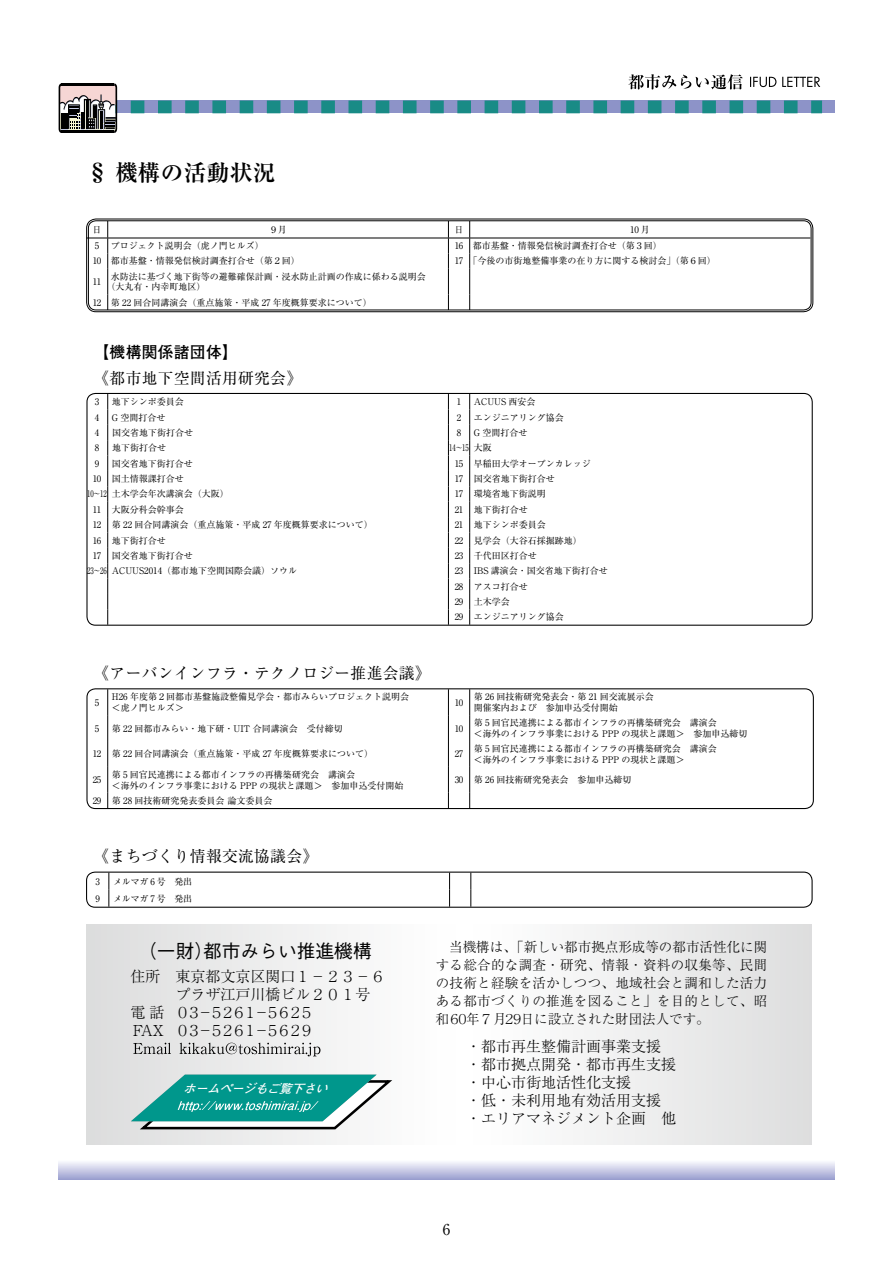
<style>
.page{position:relative;width:893px;height:1263px;background:#fff}
.page>*{position:absolute;margin:0;border:0;box-sizing:border-box;transform-origin:0 0}
.t1{font:700 22.5px "Ryumin Pr 6";letter-spacing:.02em;color:#000}
.t2{font:500 18.75px "Gothic BBB Pro";color:#000}
.t3{font:15.75px "Ryumin Pr 6";letter-spacing:.02em;color:#000}
.t4{font:700 15.75px "Futo Go B101 Pr 6";letter-spacing:.02em;color:#000}
.t5{font:300 15px/18px "Ryumin Pro";color:#000}
.t6{font:300 15px "Ryumin Pro";letter-spacing:-.25em;color:#000}
.t7{font:15px "Ryumin Pr 6";color:#000}
.t8{font:300 13.5px/18px "Ryumin Pro";letter-spacing:.01em;color:#000;text-align:justify}
.t9{font:italic 700 12px "Futo Go B101 Pro";color:#fff}
.t10{font:9px/10.5px "Ryumin Pr 6";color:#000}
.t11{font:9px "Ryumin Pr 6";color:#000;scale:.75 1}
</style>
<div class="page">
<div style="left:86px;top:219px;width:727px;height:93px;border:1px solid #000;border-radius:9px"></div>
<div style="left:88px;top:221px;width:723px;height:89px;border:1px solid #000;border-radius:8px"></div>
<div style="left:86px;top:393px;width:727px;height:233px;border:1px solid #000;border-radius:9px"></div>
<div style="left:86px;top:688px;width:728px;height:121px;border:1px solid #000;border-radius:9px"></div>
<div style="left:86px;top:871px;width:727px;height:37px;border:1px solid #000;border-radius:9px"></div>
<div style="left:58px;top:1159px;width:776px;height:20px;background:linear-gradient(to bottom,#fff,#a3a7d4)"></div>
<svg style="left:59px;top:74px;width:763px;height:59px"></svg>
<svg style="left:86px;top:221px;width:22px;height:89px"></svg>
<hr style="left:108px;top:238px;width:340px;height:1px;background:#000">
<svg style="left:448px;top:221px;width:22px;height:89px"></svg>
<hr style="left:470px;top:238px;width:340px;height:1px;background:#000">
<svg style="left:107px;top:394px;width:1px;height:231px"></svg>
<svg style="left:448px;top:394px;width:1px;height:231px"></svg>
<svg style="left:469px;top:394px;width:1px;height:231px"></svg>
<svg style="left:107px;top:689px;width:1px;height:119px"></svg>
<svg style="left:448px;top:689px;width:1px;height:119px"></svg>
<svg style="left:469px;top:689px;width:1px;height:119px"></svg>
<svg style="left:109px;top:873px;width:1px;height:34px"></svg>
<svg style="left:449px;top:873px;width:1px;height:34px"></svg>
<svg style="left:470px;top:873px;width:1px;height:34px"></svg>
<svg style="left:86px;top:924px;width:725px;height:221px"></svg>
<svg style="left:133px;top:1043px;width:38px;height:11px"></svg>
<svg style="left:180px;top:1043px;width:140px;height:13px"></svg>
<svg style="left:131px;top:1075px;width:265px;height:57px"></svg>
<h1 class="t1" style="left:86px;top:155px;width:190px">§ 機構の活動状況</h1>
<p class="t10" style="left:93px;top:224px;width:10px">日</p>
<p class="t10" style="left:269px;top:224px;width:19px">９月</p>
<p class="t10" style="left:455px;top:224px;width:10px">日</p>
<p class="t10" style="left:630px;top:224px;width:21px">10 月</p>
<p class="t10" style="left:95px;top:240px;width:6px">5</p>
<p class="t10" style="left:111px;top:240px;width:154px">プロジェクト説明会（虎ノ門ヒルズ）</p>
<p class="t10" style="left:455px;top:240px;width:209px">16 都市基盤・情報発信検討調査打合せ（第３回）</p>
<p class="t10" style="left:93px;top:255px;width:209px">10 都市基盤・情報発信検討調査打合せ（第２回）</p>
<p class="t10" style="left:455px;top:255px;width:263px">17 「今後の市街地整備事業の在り方に関する検討会」（第６回）</p>
<p class="t10" style="left:93px;top:276px;width:10px">11</p>
<p class="t10" style="left:106px;top:271px;width:321px;text-indent:4px">水防法に基づく地下街等の避難確保計画・浸水防止計画の作成に係わる説明会（大丸有・内幸町地区）</p>
<p class="t10" style="left:93px;top:297px;width:281px">12 第 22 回合同講演会（重点施策・平成 27 年度概算要求について）</p>
<h3 class="t4" style="left:94px;top:340px;width:146px">【機構関係諸団体】</h3>
<h3 class="t3" style="left:94px;top:365px;width:210px">《都市地下空間活用研究会》</h3>
<p class="t10" style="left:95px;top:396px;width:6px">3</p>
<p class="t10" style="left:112px;top:396px;width:73px">地下シンポ委員会</p>
<p class="t10" style="left:457px;top:396px;width:6px">1</p>
<p class="t10" style="left:474px;top:396px;width:63px">ACUUS 西安会</p>
<p class="t10" style="left:95px;top:411px;width:6px">4</p>
<p class="t10" style="left:112px;top:411px;width:55px">G 空間打合せ</p>
<p class="t10" style="left:457px;top:411px;width:6px">2</p>
<p class="t10" style="left:474px;top:411px;width:91px">エンジニアリング協会</p>
<p class="t10" style="left:95px;top:427px;width:6px">4</p>
<p class="t10" style="left:112px;top:427px;width:82px">国交省地下街打合せ</p>
<p class="t10" style="left:457px;top:427px;width:6px">8</p>
<p class="t10" style="left:474px;top:427px;width:55px">G 空間打合せ</p>
<p class="t10" style="left:95px;top:442px;width:6px">8</p>
<p class="t10" style="left:112px;top:442px;width:55px">地下街打合せ</p>
<p class="t11" style="left:449px;top:441px;width:58px">14～15 大阪</p>
<p class="t10" style="left:95px;top:458px;width:6px">9</p>
<p class="t10" style="left:112px;top:458px;width:82px">国交省地下街打合せ</p>
<p class="t10" style="left:455px;top:458px;width:138px">15 早稲田大学オープンカレッジ</p>
<p class="t10" style="left:93px;top:473px;width:93px">10 国土情報課打合せ</p>
<p class="t10" style="left:455px;top:473px;width:102px">17 国交省地下街打合せ</p>
<p class="t11" style="left:87px;top:487px;width:191px">10～12 土木学会年次講演会（大阪）</p>
<p class="t10" style="left:455px;top:488px;width:93px">17 環境省地下街説明</p>
<p class="t10" style="left:93px;top:504px;width:93px">11 大阪分科会幹事会</p>
<p class="t10" style="left:455px;top:504px;width:75px">21 地下街打合せ</p>
<p class="t10" style="left:93px;top:519px;width:282px">12 第 22 回合同講演会（重点施策・平成 27 年度概算要求について）</p>
<p class="t10" style="left:455px;top:519px;width:93px">21 地下シンポ委員会</p>
<p class="t10" style="left:93px;top:534px;width:75px">16 地下街打合せ</p>
<p class="t10" style="left:455px;top:534px;width:129px">22 見学会（大谷石採掘跡地）</p>
<p class="t10" style="left:93px;top:550px;width:102px">17 国交省地下街打合せ</p>
<p class="t10" style="left:455px;top:550px;width:84px">23 千代田区打合せ</p>
<p class="t11" style="left:87px;top:564px;width:282px">23～26 ACUUS2014（都市地下空間国際会議）ソウル</p>
<p class="t10" style="left:455px;top:563px;width:155px;line-height:15.5px">23 IBS 講演会・国交省地下街打合せ<br>28 アスコ打合せ<br>29 土木学会<br>29 エンジニアリング協会</p>
<h3 class="t3" style="left:94px;top:660px;width:339px">《アーバンインフラ・テクノロジー推進会議》</h3>
<p class="t10" style="left:95px;top:696px;width:6px">5</p>
<p class="t10" style="left:112px;top:691px;width:299px">H26 年度第２回都市基盤施設整備見学会・都市みらいプロジェクト説明会＜虎ノ門ヒルズ＞</p>
<p class="t10" style="left:455px;top:696px;width:10px">10</p>
<p class="t10" style="left:474px;top:691px;width:181px">第 26 回技術研究発表会・第 21 回交流展示会開催案内および　参加申込受付開始</p>
<p class="t10" style="left:95px;top:722px;width:6px">5</p>
<p class="t10" style="left:112px;top:722px;width:232px">第 22 回都市みらい・地下研・UIT 合同講演会　受付締切</p>
<p class="t10" style="left:455px;top:722px;width:10px">10</p>
<p class="t10" style="left:474px;top:717px;width:275px">第 5 回官民連携による都市インフラの再構築研究会　講演会<br>＜海外のインフラ事業における PPP の現状と課題＞　参加申込締切</p>
<p class="t10" style="left:93px;top:748px;width:282px">12 第 22 回合同講演会（重点施策・平成 27 年度概算要求について）</p>
<p class="t10" style="left:455px;top:748px;width:10px">27</p>
<p class="t10" style="left:474px;top:743px;width:244px">第 5 回官民連携による都市インフラの再構築研究会　講演会＜海外のインフラ事業における PPP の現状と課題＞</p>
<p class="t10" style="left:93px;top:774px;width:10px">25</p>
<p class="t10" style="left:112px;top:769px;width:293px">第 5 回官民連携による都市インフラの再構築研究会　講演会<br>＜海外のインフラ事業における PPP の現状と課題＞　参加申込受付開始</p>
<p class="t10" style="left:455px;top:774px;width:178px">30 第 26 回技術研究発表会　参加申込締切</p>
<p class="t10" style="left:93px;top:795px;width:181px">29 第 28 回技術研究発表委員会 論文委員会</p>
<h3 class="t3" style="left:94px;top:844px;width:226px">《まちづくり情報交流協議会》</h3>
<p class="t10" style="left:95px;top:875px;width:6px">3</p>
<p class="t10" style="left:113px;top:875px;width:81px">メルマガ 6 号　発出</p>
<p class="t10" style="left:95px;top:892px;width:6px">9</p>
<p class="t10" style="left:113px;top:892px;width:81px">メルマガ 7 号　発出</p>
<h2 class="t2" style="left:138px;top:935px;width:235px">（一財）都市みらい推進機構</h2>
<h3 class="t5" style="left:131px;top:966px;width:256px">住所 東京都文京区関口１－２３－６</h3>
<h3 class="t5" style="left:176px;top:984px;width:197px">プラザ江戸川橋ビル２０１号</h3>
<h3 class="t6" style="left:131px;top:1000px;width:185px">電話 ０３－５２６１－５６２５</h3>
<h3 class="t6" style="left:140px;top:1018px;width:176px">ＡＸ ０３－５２６１－５６２９</h3>
<h3 class="t5" style="left:131px;top:1020px;width:16px">Ｆ</h3>
<h3 class="t9" style="left:183px;top:1079px;width:151px">ホームページもご覧下さい</h3>
<h3 class="t8" style="left:436px;top:936px;width:333px;text-indent:14px">当機構は、「新しい都市拠点形成等の都市活性化に関する総合的な調査・研究、情報・資料の収集等、民間の技術と経験を活かしつつ、地域社会と調和した活力ある都市づくりの推進を図ること」を目的として、昭和６０年７月２９日に設立された財団法人です。</h3>
<h3 class="t5" style="left:466px;top:1036px;width:211px">・都市再生整備計画事業支援・都市拠点開発・都市再生支援・中心市街地活性化支援<br>・低・未利用地有効活用支援・エリアマネジメント企画　他</h3>
<h3 class="t7" style="left:443px;top:1218px;width:9px">6</h3>
</div>
